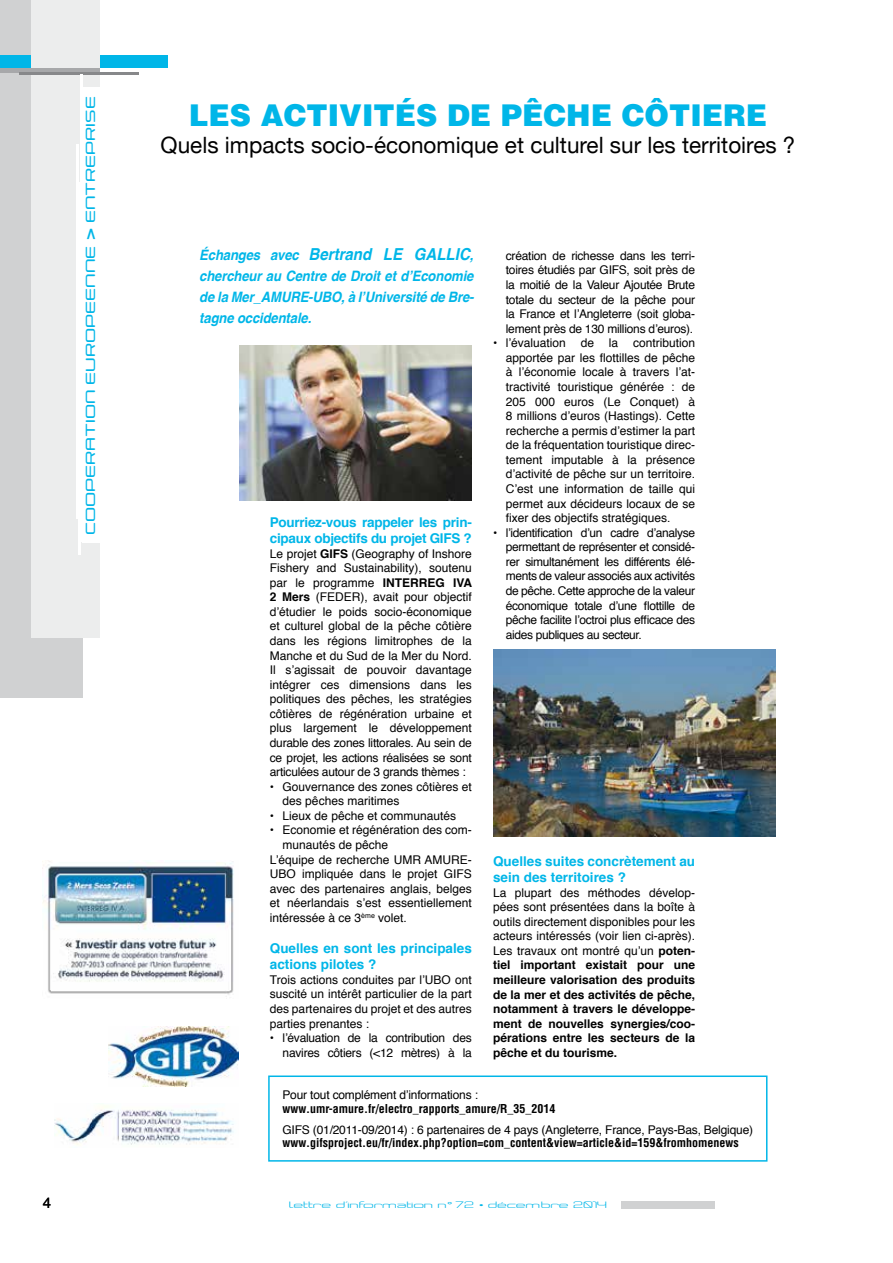
<style>
.page{position:relative;width:893px;height:1263px;background:#fff}
.page>*{position:absolute;margin:0;border:0;box-sizing:border-box;transform-origin:0 0}
.t1{font:900 30px "Helvetica";color:#00b6e8}
.t2{font:22.5px "Helvetica Neue";color:#000}
.t3{font:italic 700 16.5px "Helvetica";color:#00b6e8;scale:.91 1}
.t4{font:15px "Helvetica";color:#000}
.t5{font:italic 700 14.4px/21px "Helvetica";letter-spacing:-.01em;color:#00b6e8;text-align:justify;scale:.91 1}
.t6{font:700 13.5px/16.4px "Helvetica";color:#00b6e8}
.t7{font:700 13.5px/16.4px "Helvetica";letter-spacing:-.02em;color:#00b6e8}
.t8{font:12px/14.5px "Helvetica";color:#000;text-align:justify}
.t9{font:700 12px/14.5px "Helvetica";color:#000;text-align:justify}
.t10{font:700 condensed 12px "Helvetica";color:#000}
.t11{font:12px/14.5px "Helvetica";letter-spacing:-.02em;color:#000;text-align:right}
.t12{font:500 11.55px "Neogrey";letter-spacing:-.01em;color:#00b6e8;scale:1.43 1}
.t13{font:8.1px "Neogrey";color:#00b6e8;scale:1.67 1}
.s1{font-family:"Helvetica Neue";font-weight:700;font-size:15.75px}
.s2{font-size:14.4px}
.s3{font-weight:700}
.s4{font-weight:400}
</style>
<div class="page">
<div style="left:0;top:0;width:83px;height:697px;background:#d0d1d2"></div>
<div style="left:0;top:55px;width:168px;height:13px;background:#00b6e8"></div>
<div style="left:32px;top:0;width:68px;height:638px;background:#eceded"></div>
<hr style="left:0;top:68px;width:100px;height:4px;background:#a7a8aa">
<hr style="left:19px;top:72px;width:119px;height:2px;background:#87888a">
<div style="left:83px;top:87px;width:17px;height:455px;background:#fff"></div>
<hr style="left:81px;top:74px;width:2px;height:468px;background:#fff">
<hr style="left:79px;top:183px;width:2px;height:372px;background:#fff">
<hr style="left:77px;top:144px;width:2px;height:375px;background:#fff">
<div style="left:621px;top:1201px;width:94px;height:7px;background:#d0d1d2"></div>
<img style="left:239px;top:345px;width:233px;height:155px">
<img style="left:493px;top:649px;width:282px;height:187px">
<img style="left:43px;top:860px;width:191px;height:137px">
<img style="left:55px;top:1105px;width:179px;height:40px">
<img style="left:108px;top:1026px;width:130px;height:60px">
<div style="left:268px;top:1075px;width:499px;height:86px;border:2px solid #00b6e8"></div>
<p class="t12" style="left:83px;top:534px;width:308px;rotate:-90deg">COOPERATION EUROPEENNE <span class="s1">&gt;</span> ENTREPRISE</p>
<h1 class="t1" style="left:189px;top:96px;width:580px">LES ACTIVITÉS DE PÊCHE CÔTIERE</h1>
<h2 class="t2" style="left:161px;top:132px;width:636px">Quels impacts socio-économique et culturel sur les territoires ?</h2>
<h3 class="t3" style="left:199px;top:241px;width:303px"><span class="s2">Échanges avec</span> Bertrand LE GALLIC<span class="s2">,</span></h3>
<p class="t5" style="left:199px;top:266px;width:303px">chercheur au Centre de Droit et d’Economie de la Mer_AMURE-UBO, à l’Université de Bre&shy;tagne occidentale.</p>
<p class="t7" style="left:270px;top:514px;width:203px">Pourriez-vous rappeler les prin&shy;cipaux objectifs du projet GIFS ?</p>
<p class="t8" style="left:270px;top:546px;width:204px">Le projet <span class="s3">GIFS</span> (Geography of Inshore Fishery and Sustainability), soutenu par le programme <span class="s3">INTERREG IVA 2 Mers</span> (FEDER), avait pour objectif d’étudier le poids socio-économique et culturel global de la pêche côtière dans les régions limitrophes de la Manche et du Sud de la Mer du Nord.<br>Il s’agissait de pouvoir davantage intégrer ces dimensions dans les politiques des pêches, les stratégies côtières de régénération urbaine et plus largement le développement durable des zones littorales. Au sein de ce projet, les actions réalisées se sont articulées autour de 3 grands thèmes :</p>
<p class="t8" style="left:283px;top:780px;width:191px;text-indent:-13px">• Gouvernance des zones côtières et des pêches maritimes</p>
<p class="t8" style="left:270px;top:809px;width:188px">• Lieux de pêche et communautés</p>
<p class="t8" style="left:270px;top:823px;width:203px">• Economie et régénération des com-</p>
<p class="t8" style="left:283px;top:838px;width:107px">munautés de pêche</p>
<p class="t8" style="left:270px;top:852px;width:203px">L’équipe de recherche UMR AMURE-</p>
<p class="t8" style="left:270px;top:867px;width:203px">UBO impliquée dans le projet GIFS</p>
<p class="t8" style="left:270px;top:882px;width:203px">avec des partenaires anglais, belges</p>
<p class="t8" style="left:270px;top:896px;width:203px">et néerlandais s’est essentiellement</p>
<p class="t8" style="left:270px;top:911px;width:139px">intéressée à ce 3<sup>ème</sup> volet.</p>
<p class="t6" style="left:270px;top:940px;width:203px">Quelles en sont les principales actions pilotes ?</p>
<p class="t8" style="left:270px;top:973px;width:203px">Trois actions conduites par l’UBO ont suscité un intérêt particulier de la part des partenaires du projet et des autres parties prenantes :</p>
<p class="t11" style="left:270px;top:1031px;width:203px">• l’évaluation de la contribution des navires côtiers (&lt;12 mètres) à la</p>
<p class="t8" style="left:506px;top:249px;width:191px">création de richesse dans les terri&shy;toires étudiés par GIFS, soit près de la moitié de la Valeur Ajoutée Brute totale du secteur de la pêche pour la France et l’Angleterre (soit globa&shy;lement près de 130 millions d’euros).</p>
<p class="t8" style="left:506px;top:336px;width:191px;text-indent:-13px">• l’évaluation de la contribution apportée par les flottilles de pêche à l’économie locale à travers l’at&shy;tractivité touristique générée : de 205 000 euros (Le Conquet) à 8 millions d’euros (Hastings). Cette recherche a permis d’estimer la part de la fréquentation touristique direc&shy;tement imputable à la présence d’activité de pêche sur un territoire.<br>C’est une information de taille qui permet aux décideurs locaux de se fixer des objectifs stratégiques.</p>
<p class="t8" style="left:506px;top:526px;width:191px;text-indent:-13px">• l’identification d’un cadre d’analyse permettant de représenter et considé&shy;rer simultanément les différents élé&shy;ments de valeur associés aux activités de pêche. Cette approche de la valeur économique totale d’une flottille de pêche facilite l’octroi plus efficace des aides publiques au secteur.</p>
<p class="t6" style="left:493px;top:853px;width:203px">Quelles suites concrètement au sein des territoires ?</p>
<p class="t9" style="left:493px;top:885px;width:203px"><span class="s4">La plupart des méthodes dévelop&shy;pées sont présentées dans la boîte à outils directement disponibles pour les acteurs intéressés (voir lien ci-après).<br>Les travaux ont montré qu’un</span> poten&shy;tiel important existait pour une meilleure valorisation des produits de la mer et des activités de pêche, notamment à travers le développe&shy;ment de nouvelles synergies/coo&shy;pérations entre les secteurs de la pêche et du tourisme.</p>
<p class="t8" style="left:282px;top:1088px;width:197px">Pour tout complément d’informations :</p>
<p class="t10" style="left:282px;top:1101px;width:275px">www.umr-amure.fr/electro_rapports_amure/R_35_2014</p>
<p class="t8" style="left:282px;top:1122px;width:472px">GIFS (01/2011-09/2014) : 6 partenaires de 4 pays (Angleterre, France, Pays-Bas, Belgique)</p>
<p class="t10" style="left:282px;top:1135px;width:458px">www.gifsproject.eu/fr/index.php?option=com_content&amp;view=article&amp;id=159&amp;fromhomenews</p>
<p class="t4" style="left:43px;top:1191px;width:10px">4</p>
<p class="t13" style="left:290px;top:1200px;width:192px">lettre d’information n° 72 • décembre 2014</p>
</div>
